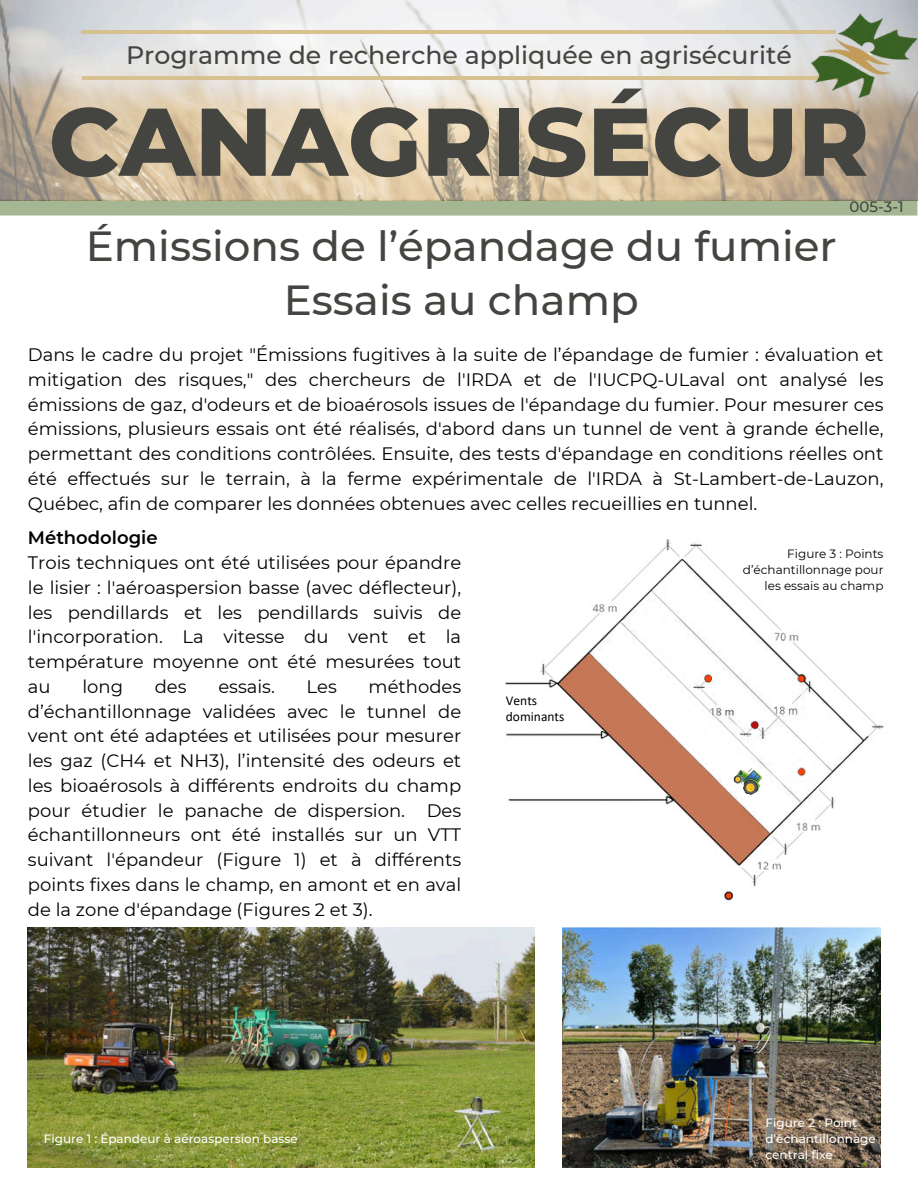
<style>
.page{position:relative;width:918px;height:1188px;background:#fff}
.page>*{position:absolute;margin:0;border:0;box-sizing:border-box;transform-origin:0 0}
.t1{font:800 96px "Montserrat";color:#444440}
.t2{font:500 42px/54px "Montserrat";color:#444440;text-align:center}
.t3{font:500 25.2px "Montserrat";color:#444440}
.t4{font:18px/24.8px "Montserrat";color:#000;text-align:justify}
.t5{font:600 18px "Montserrat";color:#000}
.t6{font:500 15px "Montserrat";color:#444440}
.t7{font:13.5px/15.8px "Calibri";color:#000}
.t8{font:500 12px/16px "Montserrat";color:#fff}
.t9{font:12px/16px "Montserrat";color:#000;text-align:right}
</style>
<div class="page">
<div style="left:0;top:200px;width:917px;height:16px;background:#a4b792"></div>
<img style="left:28px;top:928px;width:506px;height:239px">
<img style="left:1px;top:0;width:917px;height:200px">
<hr style="left:82px;top:77px;width:755px;height:3px;background:#d7c190">
<hr style="left:82px;top:30px;width:754px;height:4px;background:#d7c190">
<img style="left:785px;top:13px;width:133px;height:110px">
<img style="left:506px;top:539px;width:378px;height:362px">
<svg style="left:733px;top:768px;width:29px;height:27px"></svg>
<svg style="left:540px;top:684px;width:49px;height:49px"></svg>
<div style="left:532px;top:695px;width:32px;height:35px;background:#fff"></div>
<img style="left:563px;top:928px;width:318px;height:239px">
<h3 class="t3" style="left:126px;top:37px;width:667px">Programme de recherche appliquée en agrisécurité</h3>
<h1 class="t1" style="left:49px;top:71px;width:822px">CANAGRISÉCUR</h1>
<h2 class="t2" style="left:86px;top:217px;width:752px">Émissions de l’épandage du fumier<br>Essais au champ</h2>
<p class="t6" style="left:850px;top:197px;width:56px">005-3-1</p>
<p class="t4" style="left:28px;top:342px;width:857px">Dans le cadre du projet "Émissions fugitives à la suite de l’épandage de fumier : évaluation et mitigation des risques," des chercheurs de l'IRDA et de l'IUCPQ-ULaval ont analysé les émissions de gaz, d'odeurs et de bioaérosols issues de l'épandage du fumier. Pour mesurer ces émissions, plusieurs essais ont été réalisés, d'abord dans un tunnel de vent à grande échelle, permettant des conditions contrôlées. Ensuite, des tests d'épandage en conditions réelles ont été effectués sur le terrain, à la ferme expérimentale de l'IRDA à St-Lambert-de-Lauzon, Québec, afin de comparer les données obtenues avec celles recueillies en tunnel.</p>
<p class="t5" style="left:28px;top:525px;width:131px">Méthodologie</p>
<p class="t4" style="left:28px;top:550px;width:435px">Trois techniques ont été utilisées pour épandre le lisier : l'aéroaspersion basse (avec déflecteur), les pendillards et les pendillards suivis de l'incorporation. La vitesse du vent et la température moyenne ont été mesurées tout au</p>
<p class="t4" style="left:28px;top:673px;width:435px;text-indent:341px">méthodes d’échantillonnage validées avec le tunnel de vent ont été adaptées et utilisées pour mesurer les gaz (CH4 et NH3), l’intensité des odeurs et les bioaérosols à différents endroits du champ pour étudier le panache de dispersion. Des échantillonneurs ont été installés sur un VTT suivant l'épandeur (Figure 1) et à différents points fixes dans le champ, en amont et en aval de la zone d'épandage (Figures 2 et 3).</p>
<p class="t4" style="left:82px;top:673px;width:42px">long</p>
<p class="t4" style="left:155px;top:673px;width:33px">des</p>
<p class="t4" style="left:218px;top:673px;width:58px">essais.</p>
<p class="t4" style="left:307px;top:673px;width:32px">Les</p>
<p class="t7" style="left:506px;top:693px;width:60px">Vents dominants</p>
<p class="t8" style="left:44px;top:1130px;width:256px">Figure 1 : Épandeur à aéroaspersion basse</p>
<p class="t9" style="left:743px;top:545px;width:142px">Figure 3 : Points d’échantillonnage pour les essais au champ</p>
<p class="t8" style="left:765px;top:1114px;width:112px">Figure 2 : Point d’échantillonnage central fixe</p>
</div>
